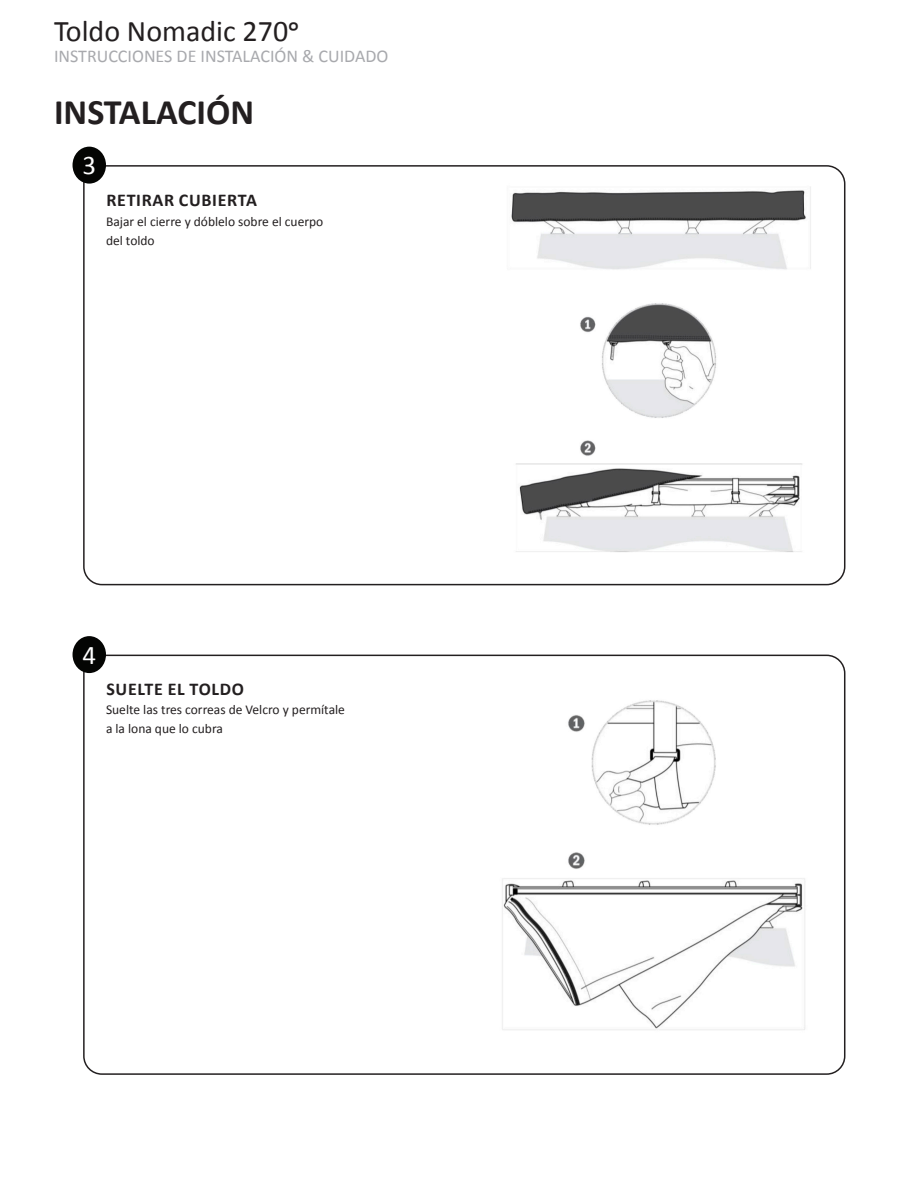
<style>
.page{position:relative;width:918px;height:1188px;background:#fff}
.page>*{position:absolute;margin:0;border:0;box-sizing:border-box;transform-origin:0 0}
.t1{font:700 36px "Calibri";color:#231f20}
.t2{font:30px "Calibri";color:#231f20}
.t3{font:27px "Calibri";color:#fff}
.t4{font:18px "Calibri";color:#a8a9ad}
.t5{font:700 18px "Calibri";letter-spacing:.04em;color:#231f20}
.t6{font:13.5px/19.2px "Calibri";color:#231f20}
</style>
<div class="page">
<div style="left:83px;top:165px;width:762px;height:420px;border:2px solid #231f20;border-radius:18px"></div>
<div style="left:83px;top:655px;width:762px;height:420px;border:2px solid #231f20;border-radius:18px"></div>
<div style="left:73px;top:147px;width:33px;height:37px;background:#040503;border-radius:50%"></div>
<div style="left:73px;top:636px;width:33px;height:37px;background:#040503;border-radius:50%"></div>
<img style="left:511px;top:187px;width:300px;height:365px">
<img style="left:502px;top:700px;width:303px;height:330px">
<h2 class="t2" style="left:54px;top:12px;width:247px">Toldo Nomadic 270o</h2>
<h3 class="t4" style="left:54px;top:45px;width:336px">INSTRUCCIONES DE INSTALACIÓN &amp; CUIDADO</h3>
<p class="t1" style="left:54px;top:90px;width:202px">INSTALACIÓN</p>
<p class="t3" style="left:82px;top:148px;width:15px">3</p>
<p class="t5" style="left:106px;top:189px;width:152px">RETIRAR CUBIERTA</p>
<p class="t6" style="left:106px;top:211px;width:219px">Bajar el cierre y dóblelo sobre el cuerpo</p>
<p class="t6" style="left:106px;top:231px;width:50px">del toldo</p>
<p class="t3" style="left:82px;top:638px;width:15px">4</p>
<p class="t5" style="left:106px;top:678px;width:139px">SUELTE EL TOLDO</p>
<p class="t6" style="left:106px;top:699px;width:240px">Suelte las tres correas de Velcro y permítale a la lona que lo cubra</p>
</div>
